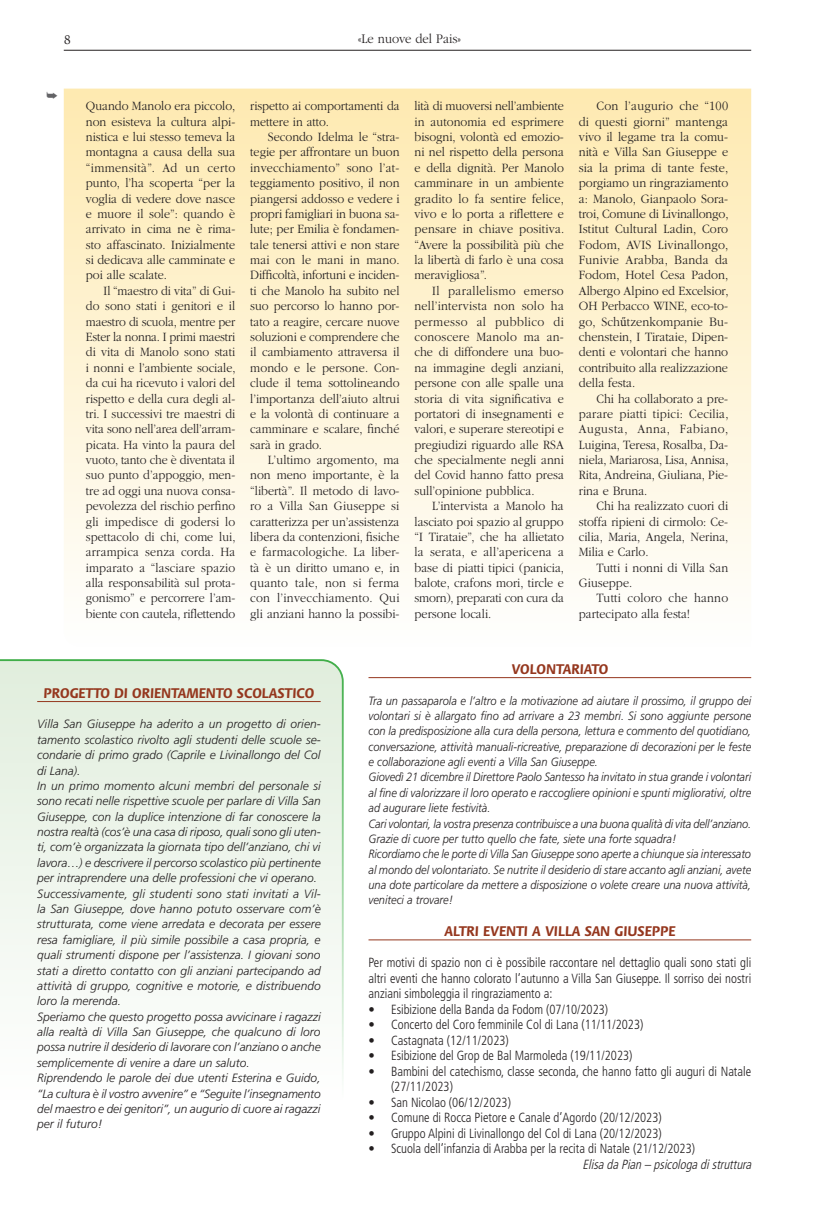
<style>
.page{position:relative;width:815px;height:1205px;background:#fff}
.page>*{position:absolute;margin:0;border:0;box-sizing:border-box;transform-origin:0 0}
.Flora_Bold_12_con_fi{font:700 15px "Flora Std";color:#95371e}
.t1{font:300 13.75px "ITC Garamond Std";color:#231f20;scale:.92 1}
.t2{font:13.75px "Giovanni Std";color:#231f20;scale:.94 1}
.Gar_Light_10_6x12_3{font:300 13.25px/15.4px "ITC Garamond Std";color:#231f20;text-align:justify;scale:.92 1}
.Light_cond_frutig{font:300 condensed 13.25px/15.5px "Frutiger LT Std";color:#231f20;text-align:justify;scale:.96 1}
.Gar_Light_10_6x12_3-2{font:300 13.25px/15.4px "ITC Garamond Std";color:#231f20;text-align:justify;scale:.91 1}
.Gar_Light_10_6x12_3-3{font:300 13.25px/15.4px "ITC Garamond Std";color:#231f20;text-align:justify;scale:.93 1}
.Light_cond_frutig-2{font:italic 300 condensed 13.25px "Frutiger LT Std";color:#231f20;scale:.96 1}
.Frutiger_italic_9_4{font:italic 300 12px/15.4px "Frutiger LT Std";color:#231f20;text-align:justify}
.Frutiger_italic_9_4-2{font:italic 300 12px/15.4px "Frutiger LT Std";color:#231f20;text-align:justify;scale:.92 1}
.s1{font-family:"Minion Pro";font-weight:400}
</style>
<div class="page">
<hr style="left:64px;top:50px;width:687px;height:1px;background:#231f20">
<svg style="left:64px;top:89px;width:687px;height:490px;background:#fef2d2"></svg>
<svg style="left:0;top:659px;width:344px;height:420px"></svg>
<hr style="left:37px;top:701px;width:284px;height:1px;background:#95371e">
<hr style="left:369px;top:677px;width:382px;height:1px;background:#95371e">
<hr style="left:369px;top:939px;width:382px;height:1px;background:#95371e">
<p class="t2" style="left:64px;top:31px;width:9px">8</p>
<p class="t1" style="left:358px;top:32px;width:113px">«Le nuove del Pais»</p>
<p class="Gar_Light_10_6x12_3" style="left:86px;top:99px;width:164px">Quando Manolo era piccolo, non esisteva la cultura alpi&shy;nistica e lui stesso temeva la montagna a causa della sua “immensità”. Ad un certo punto, l’ha scoperta “per la voglia di vedere dove nasce e muore il sole”: quando è arrivato in cima ne è rima&shy;sto affascinato. Inizialmente si dedicava alle camminate e poi alle scalate.</p>
<p class="Gar_Light_10_6x12_3-2" style="left:86px;top:283px;width:166px;text-indent:18px">Il “maestro di vita” di Gui&shy;do sono stati i genitori e il maestro di scuola, mentre per Ester la nonna. I primi maestri di vita di Manolo sono stati i nonni e l’ambiente sociale, da cui ha ricevuto i valori del rispetto e della cura degli al&shy;tri. I successivi tre maestri di vita sono nell’area dell’arram&shy;picata. Ha vinto la paura del vuoto, tanto che è diventata il suo punto d’appoggio, men&shy;tre ad oggi una nuova consa&shy;pevolezza del rischio perfino gli impedisce di godersi lo spettacolo di chi, come lui, arrampica senza corda. Ha imparato a “lasciare spazio alla responsabilità sul prota&shy;gonismo” e percorrere l’am&shy;biente con cautela, riflettendo</p>
<p class="Gar_Light_10_6x12_3-2" style="left:250px;top:99px;width:166px">rispetto ai comportamenti da mettere in atto.</p>
<p class="Gar_Light_10_6x12_3" style="left:250px;top:129px;width:164px;text-indent:18px">Secondo Idelma le “stra&shy;tegie per affrontare un buon invecchiamento” sono l’at&shy;teggiamento positivo, il non piangersi addosso e vedere i propri famigliari in buona sa&shy;lute; per Emilia è fondamen&shy;tale tenersi attivi e non stare mai con le mani in mano.<br>Difficoltà, infortuni e inciden&shy;ti che Manolo ha subito nel suo percorso lo hanno por&shy;tato a reagire, cercare nuove soluzioni e comprendere che il cambiamento attraversa il mondo e le persone. Con&shy;clude il tema sottolineando l’importanza dell’aiuto altrui e la volontà di continuare a camminare e scalare, finché sarà in grado.</p>
<p class="Gar_Light_10_6x12_3" style="left:250px;top:452px;width:164px;text-indent:18px">L’ultimo argomento, ma non meno importante, è la “libertà”. Il metodo di lavo&shy;ro a Villa San Giuseppe si caratterizza per un’assistenza libera da contenzioni, fisiche e farmacologiche. La liber&shy;tà è un diritto umano e, in quanto tale, non si ferma con l’invecchiamento. Qui gli anziani hanno la possibi-</p>
<p class="Gar_Light_10_6x12_3" style="left:415px;top:99px;width:164px">lità di muoversi nell’ambiente in autonomia ed esprimere bisogni, volontà ed emozio&shy;ni nel rispetto della persona e della dignità. Per Manolo camminare in un ambiente gradito lo fa sentire felice, vivo e lo porta a riflettere e pensare in chiave positiva. “Avere la possibilità più che la libertà di farlo è una cosa meravigliosa”.</p>
<p class="Gar_Light_10_6x12_3" style="left:415px;top:283px;width:164px;text-indent:18px">Il parallelismo emerso nell’intervista non solo ha permesso al pubblico di conoscere Manolo ma an&shy;che di diffondere una buo&shy;na immagine degli anziani, persone con alle spalle una storia di vita significativa e portatori di insegnamenti e valori, e superare stereotipi e pregiudizi riguardo alle RSA che specialmente negli anni del Covid hanno fatto presa sull’opinione pubblica.</p>
<p class="Gar_Light_10_6x12_3" style="left:415px;top:498px;width:164px;text-indent:18px">L’intervista a Manolo ha lasciato poi spazio al gruppo “I Tirataie”, che ha allietato la serata, e all’apericena a base di piatti tipici (panicia, balote, crafons mori, tircle e smorn), preparati con cura da persone locali.</p>
<p class="Gar_Light_10_6x12_3-3" style="left:579px;top:99px;width:162px;text-indent:18px">Con l’augurio che “100 di questi giorni” mantenga vivo il legame tra la comu&shy;nità e Villa San Giuseppe e sia la prima di tante feste, porgiamo un ringraziamento a: Manolo, Gianpaolo Sora&shy;troi, Comune di Livinallongo, Istitut Cultural Ladin, Coro Fodom, AVIS Livinallongo, Funivie Arabba, Banda da Fodom, Hotel Cesa Padon, Albergo Alpino ed Excelsior, OH Perbacco WINE, eco-to&shy;go, Sch<span class="s1">ű</span>tzenkompanie Bu&shy;chenstein, I Tirataie, Dipen&shy;denti e volontari che hanno contribuito alla realizzazione della festa.</p>
<p class="Gar_Light_10_6x12_3" style="left:579px;top:391px;width:164px;text-indent:18px">Chi ha collaborato a pre&shy;parare piatti tipici: Cecilia, Augusta, Anna, Fabiano, Luigina, Teresa, Rosalba, Da&shy;niela, Mariarosa, Lisa, Annisa, Rita, Andreina, Giuliana, Pie&shy;rina e Bruna.</p>
<p class="Gar_Light_10_6x12_3" style="left:579px;top:498px;width:164px;text-indent:18px">Chi ha realizzato cuori di stoffa ripieni di cirmolo: Ce&shy;cilia, Maria, Angela, Nerina, Milia e Carlo.</p>
<p class="Gar_Light_10_6x12_3" style="left:579px;top:560px;width:164px;text-indent:18px">Tutti i nonni di Villa San<br>Giuseppe.</p>
<p class="Gar_Light_10_6x12_3" style="left:579px;top:591px;width:164px;text-indent:18px">Tutti coloro che hanno partecipato alla festa!</p>
<p class="Flora_Bold_12_con_fi" style="left:44px;top:685px;width:272px">PROGETTO DI ORIENTAMENTO SCOLASTICO</p>
<p class="Frutiger_italic_9_4" style="left:37px;top:717px;width:285px">Villa San Giuseppe ha aderito a un progetto di orien&shy;tamento scolastico rivolto agli studenti delle scuole se&shy;condarie di primo grado (Caprile e Livinallongo del Col di Lana).</p>
<p class="Frutiger_italic_9_4" style="left:37px;top:778px;width:285px">In un primo momento alcuni membri del personale si sono recati nelle rispettive scuole per parlare di Villa San Giuseppe, con la duplice intenzione di far conoscere la nostra realtà (cos’è una casa di riposo, quali sono gli uten&shy;ti, com’è organizzata la giornata tipo dell’anziano, chi vi lavora…) e descrivere il percorso scolastico più pertinente per intraprendere una delle professioni che vi operano.</p>
<p class="Frutiger_italic_9_4" style="left:37px;top:886px;width:285px">Successivamente, gli studenti sono stati invitati a Vil&shy;la San Giuseppe, dove hanno potuto osservare com’è strutturata, come viene arredata e decorata per essere resa famigliare, il più simile possibile a casa propria, e quali strumenti dispone per l’assistenza. I giovani sono stati a diretto contatto con gli anziani partecipando ad attività di gruppo, cognitive e motorie, e distribuendo loro la merenda.</p>
<p class="Frutiger_italic_9_4" style="left:37px;top:1009px;width:285px">Speriamo che questo progetto possa avvicinare i ragazzi alla realtà di Villa San Giuseppe, che qualcuno di loro possa nutrire il desiderio di lavorare con l’anziano o anche semplicemente di venire a dare un saluto.</p>
<p class="Frutiger_italic_9_4" style="left:37px;top:1070px;width:285px">Riprendendo le parole dei due utenti Esterina e Guido, “La cultura è il vostro avvenire” e “Seguite l’insegnamento del maestro e dei genitori”, un augurio di cuore ai ragazzi per il futuro!</p>
<p class="Flora_Bold_12_con_fi" style="left:512px;top:661px;width:98px">VOLONTARIATO</p>
<p class="Frutiger_italic_9_4-2" style="left:369px;top:693px;width:418px">Tra un passaparola e l’altro e la motivazione ad aiutare il prossimo, il gruppo dei volontari si è allargato fino ad arrivare a 23 membri. Si sono aggiunte persone con la predisposizione alla cura della persona, lettura e commento del quotidiano, conversazione, attività manuali-ricreative, preparazione di decorazioni per le feste e collaborazione agli eventi a Villa San Giuseppe.</p>
<p class="Frutiger_italic_9_4-2" style="left:369px;top:770px;width:417px">Giovedì 21 dicembre il Direttore Paolo Santesso ha invitato in stua grande i volontari al fine di valorizzare il loro operato e raccogliere opinioni e spunti migliorativi, oltre ad augurare liete festività.</p>
<p class="Frutiger_italic_9_4-2" style="left:369px;top:816px;width:417px">Cari volontari, la vostra presenza contribuisce a una buona qualità di vita dell’anziano.<br>Grazie di cuore per tutto quello che fate, siete una forte squadra!</p>
<p class="Frutiger_italic_9_4-2" style="left:369px;top:846px;width:417px">Ricordiamo che le porte di Villa San Giuseppe sono aperte a chiunque sia interessato al mondo del volontariato. Se nutrite il desiderio di stare accanto agli anziani, avete una dote particolare da mettere a disposizione o volete creare una nuova attività, veniteci a trovare!</p>
<p class="Flora_Bold_12_con_fi" style="left:444px;top:923px;width:232px">ALTRI EVENTI A VILLA SAN GIUSEPPE</p>
<p class="Light_cond_frutig" style="left:369px;top:955px;width:400px">Per motivi di spazio non ci è possibile raccontare nel dettaglio quali sono stati gli altri eventi che hanno colorato l’autunno a Villa San Giuseppe. Il sorriso dei nostri anziani simboleggia il ringraziamento a:</p>
<p class="Light_cond_frutig" style="left:369px;top:1001px;width:251px">• Esibizione della Banda da Fodom (07/10/2023)</p>
<p class="Light_cond_frutig" style="left:369px;top:1017px;width:288px">• Concerto del Coro femminile Col di Lana (11/11/2023)</p>
<p class="Light_cond_frutig" style="left:369px;top:1032px;width:148px">• Castagnata (12/11/2023)</p>
<p class="Light_cond_frutig" style="left:369px;top:1048px;width:277px">• Esibizione del Grop de Bal Marmoleda (19/11/2023)</p>
<p class="Light_cond_frutig" style="left:391px;top:1063px;width:377px;text-indent:-22px">• Bambini del catechismo, classe seconda, che hanno fatto gli auguri di Natale (27/11/2023)</p>
<p class="Light_cond_frutig" style="left:369px;top:1094px;width:150px">• San Nicolao (06/12/2023)</p>
<p class="Light_cond_frutig" style="left:369px;top:1110px;width:307px">• Comune di Rocca Pietore e Canale d’Agordo (20/12/2023)</p>
<p class="Light_cond_frutig" style="left:369px;top:1125px;width:307px">• Gruppo Alpini di Livinallongo del Col di Lana (20/12/2023)</p>
<p class="Light_cond_frutig" style="left:369px;top:1141px;width:342px">• Scuola dell’infanzia di Arabba per la recita di Natale (21/12/2023)</p>
<p class="Light_cond_frutig-2" style="left:583px;top:1156px;width:181px">ElisadaPian– psicologadistruttura</p>
</div>
